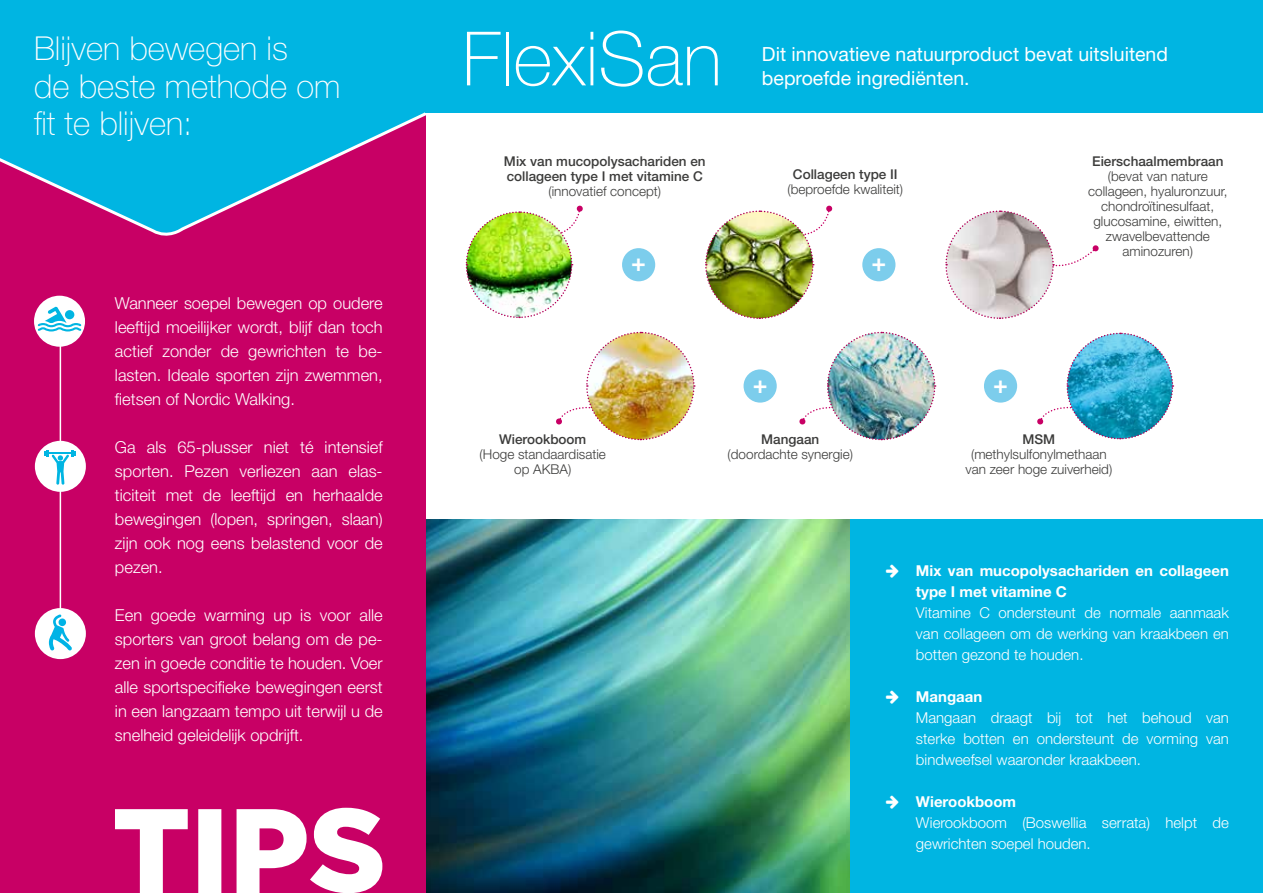
<style>
.page{position:relative;width:1263px;height:893px;background:#fff}
.page>*{position:absolute;margin:0;border:0;box-sizing:border-box;transform-origin:0 0}
.t1{font:100 75px "Helvetica Neue";color:#fff}
.t2{font:100 33px/37.5px "Helvetica Neue";color:#fff}
.t3{font:700 24.6px "Helvetica Neue";color:#fff}
.t4{font:19.5px/24px "Helvetica Neue";color:#fff}
.t5{font:300 16.5px/24px "Helvetica Neue";color:#fff;text-align:justify}
.t6{font:300 15px/21px "Helvetica Neue";color:#fff;text-align:justify}
.t7{font:700 15px/21px "Helvetica Neue";color:#fff}
.t8{font:300 13.5px/15px "Helvetica Neue";color:#3c3c3b;text-align:center}
.t9{font:500 13.5px/15px "Helvetica Neue";color:#3c3c3b}
</style>
<div class="page">
<img style="left:425px;top:520px;width:425px;height:373px">
<div style="left:850px;top:520px;width:413px;height:373px;background:#00b5e2"></div>
<div style="left:0;top:0;width:425px;height:893px;background:#c80065"></div>
<svg style="left:0;top:0;width:639px;height:239px"></svg>
<div style="left:425px;top:0;width:838px;height:112px;background:#00b5e2"></div>
<svg style="left:115px;top:808px;width:267px;height:85px"></svg>
<div style="left:34px;top:296px;width:51px;height:51px;background:#fff;border-radius:50%"></div>
<svg style="left:38px;top:306px;width:43px;height:25px"></svg>
<hr style="left:60px;top:332px;width:1px;height:291px;background:#fff">
<div style="left:35px;top:608px;width:51px;height:51px;background:#fff;border-radius:50%"></div>
<div style="left:35px;top:441px;width:51px;height:51px;background:#fff;border-radius:50%"></div>
<svg style="left:49px;top:614px;width:23px;height:36px"></svg>
<svg style="left:45px;top:450px;width:31px;height:35px"></svg>
<div style="left:622px;top:248px;width:33px;height:33px;background:#7ccdec;border-radius:50%"></div>
<div style="left:862px;top:248px;width:33px;height:33px;background:#7ccdec;border-radius:50%"></div>
<div style="left:743px;top:369px;width:34px;height:34px;background:#7ccdec;border-radius:50%"></div>
<div style="left:984px;top:369px;width:33px;height:34px;background:#7ccdec;border-radius:50%"></div>
<img style="left:556px;top:331px;width:139px;height:110px">
<img style="left:799px;top:331px;width:137px;height:110px">
<svg style="left:945px;top:210px;width:154px;height:109px"></svg>
<img style="left:705px;top:205px;width:128px;height:114px">
<svg style="left:1037px;top:332px;width:137px;height:108px"></svg>
<img style="left:465px;top:205px;width:118px;height:114px">
<h2 class="t2" style="left:34px;top:29px;width:308px">Blijven bewegen is<br>de beste methode om fit te blijven:</h2>
<h1 class="t1" style="left:462px;top:16px;width:261px">FlexiSan</h1>
<p class="t4" style="left:762px;top:42px;width:408px">Dit innovatieve natuurproduct bevat uitsluitend beproefde ingrediënten.</p>
<p class="t5" style="left:115px;top:290px;width:269px">Wanneer soepel bewegen op oudere leeftijd moeilijker wordt, blijf dan toch actief zonder de gewrichten te be&shy;lasten. Ideale sporten zijn zwemmen, fietsen of Nordic Walking.</p>
<p class="t5" style="left:115px;top:434px;width:269px">Ga als 65-plusser niet té intensief sporten. Pezen verliezen aan elas&shy;ticiteit met de leeftijd en herhaalde bewegingen (lopen, springen, slaan) zijn ook nog eens belastend voor de pezen.</p>
<p class="t5" style="left:115px;top:603px;width:269px">Een goede warming up is voor alle sporters van groot belang om de pe&shy;zen in goede conditie te houden. Voer alle sportspecifieke bewegingen eerst in een langzaam tempo uit terwijl u de snelheid geleidelijk opdrijft.</p>
<p class="t9" style="left:504px;top:153px;width:203px">Mix van mucopolysachariden en collageen type I met vitamine C</p>
<p class="t8" style="left:548px;top:183px;width:114px">(innovatief concept)</p>
<p class="t9" style="left:793px;top:167px;width:106px">Collageen type II</p>
<p class="t8" style="left:787px;top:182px;width:117px">(beproefde kwaliteit)</p>
<h3 class="t3" style="left:631px;top:247px;width:16px">+</h3>
<h3 class="t3" style="left:871px;top:247px;width:16px">+</h3>
<h3 class="t3" style="left:753px;top:369px;width:16px">+</h3>
<h3 class="t3" style="left:993px;top:369px;width:16px">+</h3>
<p class="t9" style="left:1092px;top:153px;width:133px">Eierschaalmembraan</p>
<p class="t8" style="left:1088px;top:168px;width:141px">(bevat van nature collageen, hyaluronzuur, chondroïtinesulfaat, glucosamine, eiwitten, zwavelbevattende aminozuren)</p>
<p class="t9" style="left:499px;top:431px;width:89px">Wierookboom</p>
<p class="t8" style="left:480px;top:446px;width:128px">(Hoge standaardisatie op AKBA)</p>
<p class="t9" style="left:761px;top:431px;width:60px">Mangaan</p>
<p class="t8" style="left:728px;top:446px;width:127px">(doordachte synergie)</p>
<p class="t9" style="left:1022px;top:431px;width:34px">MSM</p>
<p class="t8" style="left:965px;top:446px;width:148px">(methylsulfonylmethaan van zeer hoge zuiverheid)</p>
<p class="t7" style="left:916px;top:560px;width:314px">Mix van mucopolysachariden en collageen type I met vitamine C</p>
<p class="t6" style="left:916px;top:602px;width:314px">Vitamine C ondersteunt de normale aanmaak van collageen om de werking van kraakbeen en botten gezond te houden.</p>
<p class="t7" style="left:916px;top:686px;width:68px">Mangaan</p>
<p class="t6" style="left:916px;top:707px;width:314px">Mangaan draagt bij tot het behoud van sterke botten en ondersteunt de vorming van bindweefsel waaronder kraakbeen.</p>
<p class="t7" style="left:916px;top:791px;width:102px">Wierookboom</p>
<p class="t6" style="left:916px;top:812px;width:314px">Wierookboom (Boswellia serrata) helpt de gewrichten soepel houden.</p>
</div>
